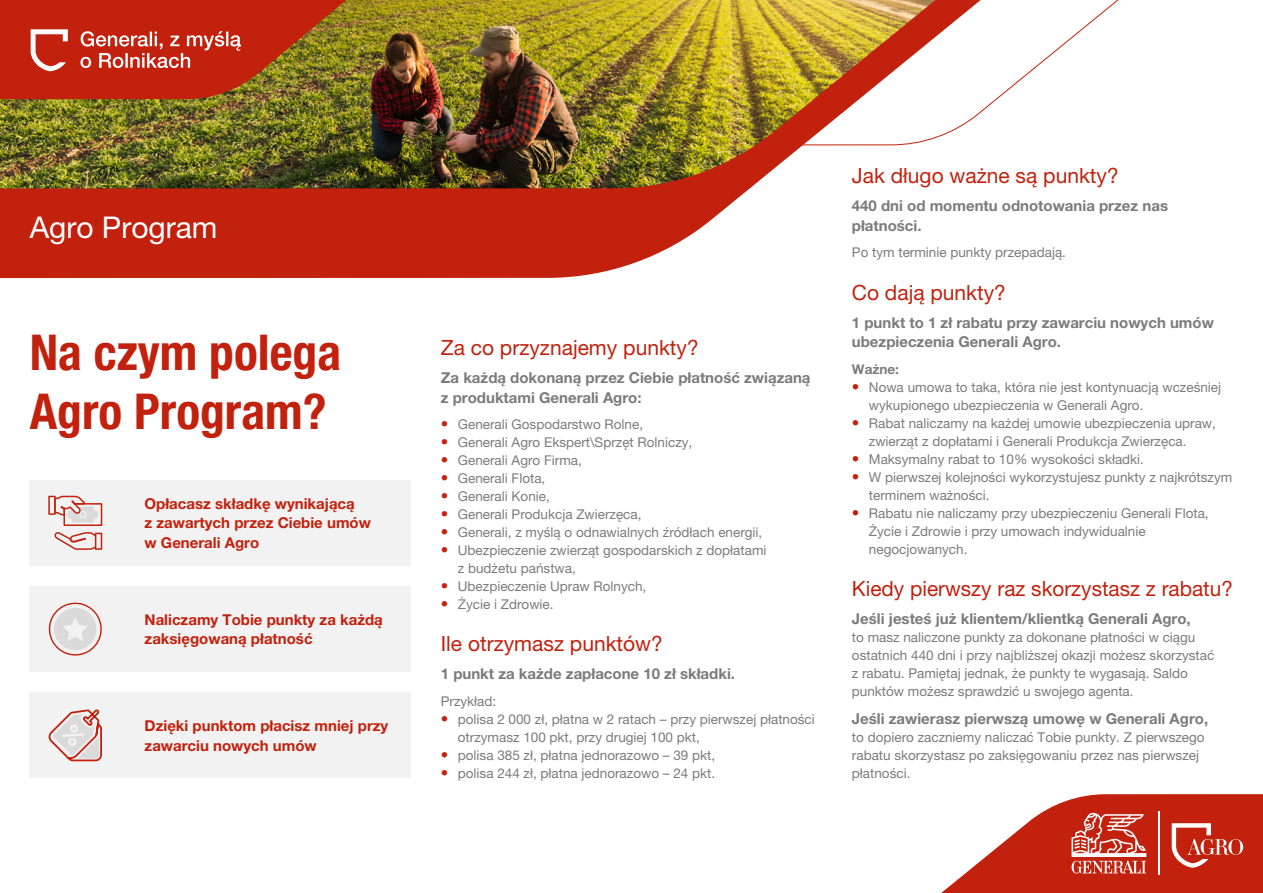
<style>
.page{position:relative;width:1263px;height:893px;background:#fff}
.page>*{position:absolute;margin:0;border:0;box-sizing:border-box;transform-origin:0 0}
.t1{font:700 condensed 49.5px/59.4px "Helvetica Neue LT Pro";color:#c1210d}
.t2{font:30px "Helvetica Neue LT Pro";color:#fff}
.t3{font:21px "Helvetica Neue LT Pro";color:#c1210d}
.t4{font:700 15px/19.5px "Helvetica Neue LT Pro";color:#7c7b7b}
.t5{font:700 15px/19.5px "Helvetica Neue LT Pro";color:#c1210d}
.t6{font:13.5px/18px "Helvetica Neue LT Pro";color:#7c7b7b}
.t7{font:700 13.5px "Helvetica Neue LT Pro";color:#7c7b7b}
.s1{font-family:"Helvetica Neue";font-weight:300;font-size:15px;color:#c1210d}
</style>
<div class="page">
<svg style="left:0;top:189px;width:749px;height:89px;background:#c63422"></svg>
<svg style="left:0;top:0;width:1119px;height:189px"></svg>
<img style="left:0;top:0;width:935px;height:188px">
<div style="left:30px;top:587px;width:381px;height:85px;background:#f2f2f2"></div>
<svg style="left:48px;top:602px;width:54px;height:54px"></svg>
<div style="left:30px;top:480px;width:381px;height:85px;background:#f2f2f2"></div>
<svg style="left:55px;top:532px;width:47px;height:18px"></svg>
<svg style="left:48px;top:496px;width:54px;height:30px"></svg>
<div style="left:30px;top:693px;width:381px;height:85px;background:#f2f2f2"></div>
<svg style="left:48px;top:709px;width:54px;height:53px"></svg>
<svg style="left:941px;top:794px;width:322px;height:99px"></svg>
<img style="left:0;top:0;width:367px;height:99px">
<h2 class="t2" style="left:30px;top:210px;width:189px">Agro Program</h2>
<h1 class="t1" style="left:30px;top:322px;width:313px">Na czym polega<br>Agro Program?</h1>
<p class="t5" style="left:145px;top:493px;width:228px">Opłacasz składkę wynikającą<br>z zawartych przez Ciebie umów w Generali Agro</p>
<p class="t5" style="left:145px;top:609px;width:240px">Naliczamy Tobie punkty za każdą zaksięgowaną płatność</p>
<p class="t5" style="left:145px;top:716px;width:245px">Dzięki punktom płacisz mniej przy zawarciu nowych umów</p>
<h3 class="t3" style="left:441px;top:335px;width:259px">Za co przyznajemy punkty?</h3>
<p class="t4" style="left:441px;top:368px;width:371px">Za każdą dokonaną przez Ciebie płatność związaną z produktami Generali Agro:</p>
<p class="t6" style="left:441px;top:415px;width:204px"><span class="s1">•</span> Generali Gospodarstwo Rolne,</p>
<p class="t6" style="left:441px;top:433px;width:253px"><span class="s1">•</span> Generali Agro Ekspert\Sprzęt Rolniczy,</p>
<p class="t6" style="left:441px;top:451px;width:143px"><span class="s1">•</span> Generali Agro Firma,</p>
<p class="t6" style="left:441px;top:469px;width:106px"><span class="s1">•</span> Generali Flota,</p>
<p class="t6" style="left:441px;top:487px;width:111px"><span class="s1">•</span> Generali Konie,</p>
<p class="t6" style="left:441px;top:505px;width:202px"><span class="s1">•</span> Generali Produkcja Zwierzęca,</p>
<p class="t6" style="left:441px;top:523px;width:323px"><span class="s1">•</span> Generali, z myślą o odnawialnych źródłach energii,</p>
<p class="t6" style="left:458px;top:541px;width:310px;text-indent:-17px"><span class="s1">•</span> Ubezpieczenie zwierząt gospodarskich z dopłatami z budżetu państwa,</p>
<p class="t6" style="left:441px;top:577px;width:207px"><span class="s1">•</span> Ubezpieczenie Upraw Rolnych,</p>
<p class="t6" style="left:441px;top:595px;width:114px"><span class="s1">•</span> Życie i Zdrowie.</p>
<h3 class="t3" style="left:441px;top:631px;width:224px">Ile otrzymasz punktów?</h3>
<p class="t4" style="left:441px;top:664px;width:296px">1 punkt za każde zapłacone 10 zł składki.</p>
<p class="t6" style="left:441px;top:692px;width:57px">Przykład:</p>
<p class="t6" style="left:458px;top:710px;width:358px;text-indent:-17px"><span class="s1">•</span> polisa 2 000 zł, płatna w 2 ratach – przy pierwszej płatności otrzymasz 100 pkt, przy drugiej 100 pkt,</p>
<p class="t6" style="left:441px;top:746px;width:276px"><span class="s1">•</span> polisa 385 zł, płatna jednorazowo – 39 pkt,</p>
<p class="t6" style="left:441px;top:764px;width:276px"><span class="s1">•</span> polisa 244 zł, płatna jednorazowo – 24 pkt.</p>
<h3 class="t3" style="left:852px;top:163px;width:268px">Jak długo ważne są punkty?</h3>
<p class="t4" style="left:852px;top:196px;width:318px">440 dni od momentu odnotowania przez nas płatności.</p>
<p class="t6" style="left:852px;top:243px;width:216px">Po tym terminie punkty przepadają.</p>
<h3 class="t3" style="left:852px;top:280px;width:156px">Co dają punkty?</h3>
<p class="t4" style="left:852px;top:312px;width:363px">1 punkt to 1 zł rabatu przy zawarciu nowych umów ubezpieczenia Generali Agro.</p>
<p class="t7" style="left:852px;top:360px;width:49px">Ważne:</p>
<p class="t6" style="left:869px;top:378px;width:354px;text-indent:-17px"><span class="s1">•</span> Nowa umowa to taka, która nie jest kontynuacją wcześniej wykupionego ubezpieczenia w Generali Agro.</p>
<p class="t6" style="left:869px;top:414px;width:348px;text-indent:-17px"><span class="s1">•</span> Rabat naliczamy na każdej umowie ubezpieczenia upraw, zwierząt z dopłatami i Generali Produkcja Zwierzęca.</p>
<p class="t6" style="left:852px;top:450px;width:294px"><span class="s1">•</span> Maksymalny rabat to 10% wysokości składki.</p>
<p class="t6" style="left:869px;top:468px;width:365px;text-indent:-17px"><span class="s1">•</span> W pierwszej kolejności wykorzystujesz punkty z najkrótszym terminem ważności.</p>
<p class="t6" style="left:869px;top:504px;width:341px;text-indent:-17px"><span class="s1">•</span> Rabatu nie naliczamy przy ubezpieczeniu Generali Flota,<br>Życie i Zdrowie i przy umowach indywidualnie negocjowanych.</p>
<h3 class="t3" style="left:852px;top:576px;width:383px">Kiedy pierwszy raz skorzystasz z rabatu?</h3>
<p class="t4" style="left:852px;top:608px;width:340px">Jeśli jesteś już klientem/klientką Generali Agro,</p>
<p class="t6" style="left:852px;top:628px;width:364px">to masz naliczone punkty za dokonane płatności w ciągu ostatnich 440 dni i przy najbliższej okazji możesz skorzystać z rabatu. Pamiętaj jednak, że punkty te wygasają. Saldo punktów możesz sprawdzić u swojego agenta.</p>
<p class="t4" style="left:852px;top:708px;width:358px">Jeśli zawierasz pierwszą umowę w Generali Agro,</p>
<p class="t6" style="left:852px;top:728px;width:354px">to dopiero zaczniemy naliczać Tobie punkty. Z pierwszego rabatu skorzystasz po zaksięgowaniu przez nas pierwszej płatności.</p>
</div>
